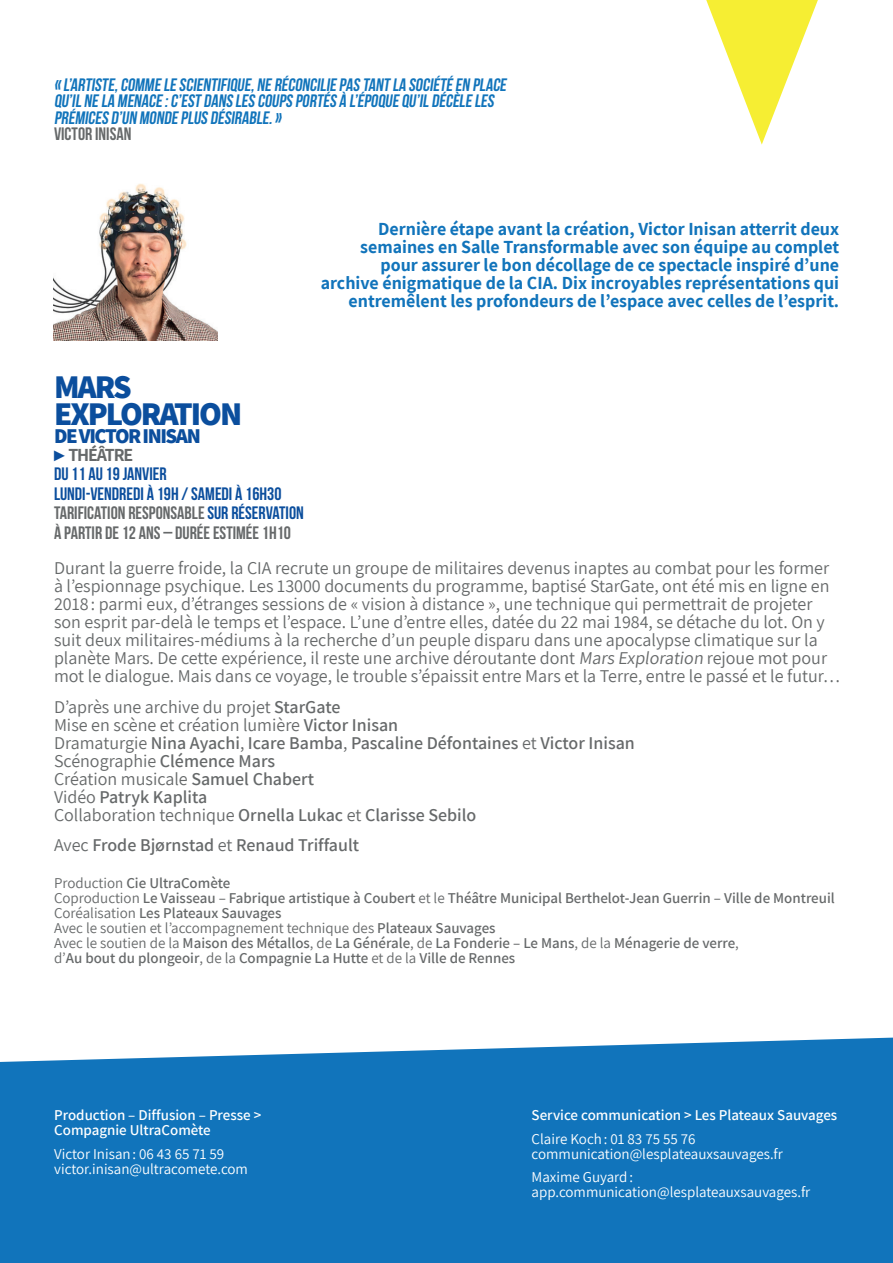
<style>
.page{position:relative;width:893px;height:1263px;background:#fff}
.page>*{position:absolute;margin:0;border:0;box-sizing:border-box;transform-origin:0 0}
.TITRE_première_page{font:800 33px "Assistant";letter-spacing:-.06em;color:#0b4e9d}
.ARTISTE_première_page{font:800 21px "Assistant";letter-spacing:-.07em;color:#0b4e9d}
.Corps_Assistant_Aligné{font:18px/18px "Assistant";color:#66696a}
.Corps_Assistant_Aligné-2{font:600 18px/18px "Assistant";color:#66696a}
.Artiste{font:700 18px/18px "Assistant";color:#1174bb;text-align:right}
.Citation{font:700 18px/16.5px "Bebas Neue";color:#1174bb}
.Détails{font:18px "Bebas Neue";color:#66696a}
.Détails-2{font:18px "Bebas Neue";color:#0b4e9d}
.ARTISTE_citation{font:18px "Bebas Neue";color:#66696a}
.t1{font:700 18px "Assistant";letter-spacing:-.06em;color:#66696a}
.SMALL{font:600 15px/15px "Assistant";color:#66696a}
.Contacts{font:15px/15px "Assistant";color:#fff}
.Contacts-2{font:600 15px/15px "Assistant";color:#fff}
.s1{font-family:"Andale Mono";font-weight:400;color:#0b4e9d}
.s2{color:#0b4e9d}
.s3{font-weight:400}
</style>
<div class="page">
<div style="left:0;top:1037px;width:893px;height:226px;background:#1174bb"></div>
<svg style="left:706px;top:0;width:112px;height:145px"></svg>
<img style="left:54px;top:183px;width:164px;height:157px">
<p class="Citation" style="left:54px;top:76px;width:456px">« L’ARTISTE,COMME LE SCIENTIFIQUE,NE RÉCONCILIE PAS TANT LA SOCIÉTÉ EN PLACE<br>QU’IL NE LA MENACE:C’EST DANS LES COUPS PORTÉS À L’ÉPOQUE QU’IL DÉCÈLE LES<br>PRÉMICES D’UN MONDE PLUS DÉSIRABLE.»</p>
<p class="ARTISTE_citation" style="left:54px;top:124px;width:79px">VICTOR INISAN</p>
<p class="Artiste" style="left:321px;top:219px;width:520px">Dernière étape avant la création, Victor Inisan atterrit deux semaines en Salle Transformable avec son équipe au complet pour assurer le bon décollage de ce spectacle inspiré d’une archive énigmatique de la CIA. Dix incroyables représentations qui entremêlent les profondeurs de l’espace avec celles de l’esprit.</p>
<p class="TITRE_première_page" style="left:54px;top:364px;width:79px">MARS</p>
<p class="TITRE_première_page" style="left:54px;top:391px;width:190px">EXPLORATION</p>
<p class="ARTISTE_première_page" style="left:54px;top:421px;width:148px">DE VICTOR INISAN</p>
<p class="t1" style="left:54px;top:442px;width:81px"><span class="s1">►</span> THÉÂTRE</p>
<p class="Détails-2" style="left:54px;top:464px;width:114px">DU 11 AU 19 JANVIER</p>
<p class="Détails-2" style="left:54px;top:484px;width:229px">LUNDI-VENDREDI À 19H / SAMEDI À 16H30</p>
<p class="Détails" style="left:54px;top:503px;width:251px">TARIFICATION RESPONSABLE <span class="s2">SUR RÉSERVATION</span></p>
<p class="Détails" style="left:54px;top:523px;width:239px">À PARTIR DE 12 ANS – DURÉE ESTIMÉE 1H10</p>
<p class="Corps_Assistant_Aligné" style="left:54px;top:558px;width:788px">Durant la guerre froide, la CIA recrute un groupe de militaires devenus inaptes au combat pour les former à l’espionnage psychique. Les 13000 documents du programme, baptisé StarGate, ont été mis en ligne en 2018 : parmi eux, d’étranges sessions de « vision à distance », une technique qui permettrait de projeter son esprit par-delà le temps et l’espace. L’une d’entre elles, datée du 22 mai 1984, se détache du lot. On y suit deux militaires-médiums à la recherche d’un peuple disparu dans une apocalypse climatique sur la planète Mars. De cette expérience, il reste une archive déroutante dont Mars Exploration rejoue mot pour mot le dialogue. Mais dans ce voyage, le trouble s’épaissit entre Mars et la Terre, entre le passé et le futur…</p>
<p class="Corps_Assistant_Aligné-2" style="left:54px;top:697px;width:582px"><span class="s3">D’après une archive du projet</span> StarGate<br><span class="s3">Mise en scène et création lumière</span> Victor Inisan<br><span class="s3">Dramaturgie</span> Nina Ayachi<span class="s3">,</span> Icare Bamba<span class="s3">,</span> Pascaline Défontaines <span class="s3">et</span> Victor Inisan <span class="s3">Scénographie</span> Clémence Mars<br><span class="s3">Création musicale</span> Samuel Chabert<br><span class="s3">Vidéo</span> Patryk Kaplita<br><span class="s3">Collaboration technique</span> Ornella Lukac <span class="s3">et</span> Clarisse Sebilo</p>
<p class="Corps_Assistant_Aligné-2" style="left:54px;top:835px;width:307px"><span class="s3">Avec</span> Frode Bjørnstad <span class="s3">et</span> Renaud Triffault</p>
<p class="SMALL" style="left:54px;top:874px;width:782px"><span class="s3">Production</span> Cie UltraComète<br><span class="s3">Coproduction</span> Le Vaisseau – Fabrique artistique à Coubert <span class="s3">et le</span> Théâtre Municipal Berthelot-Jean Guerrin – Ville de Montreuil <span class="s3">Coréalisation</span> Les Plateaux Sauvages<br><span class="s3">Avec le soutien et l’accompagnement technique des</span> Plateaux Sauvages<br><span class="s3">Avec le soutien de la</span> Maison des Métallos<span class="s3">, de</span> La Générale<span class="s3">, de</span> La Fonderie – Le Mans<span class="s3">, de la</span> Ménagerie de verre<span class="s3">,<br>d’</span>Au bout du plongeoir<span class="s3">, de la</span> Compagnie La Hutte <span class="s3">et de la</span> Ville de Rennes</p>
<p class="Contacts-2" style="left:54px;top:1107px;width:209px">Production – Diffusion – Presse &gt;<br>Compagnie UltraComète</p>
<p class="Contacts" style="left:54px;top:1145px;width:195px">Victor Inisan: 06 43 65 71 59 victor.inisan@ultracomete.com</p>
<p class="Contacts-2" style="left:532px;top:1107px;width:307px">Service communication &gt; Les Plateaux Sauvages</p>
<p class="Contacts" style="left:532px;top:1130px;width:253px">Claire Koch: 01 83 75 55 76 communication@lesplateauxsauvages.fr</p>
<p class="Contacts" style="left:532px;top:1169px;width:280px">Maxime Guyard: app.communication@lesplateauxsauvages.fr</p>
</div>
